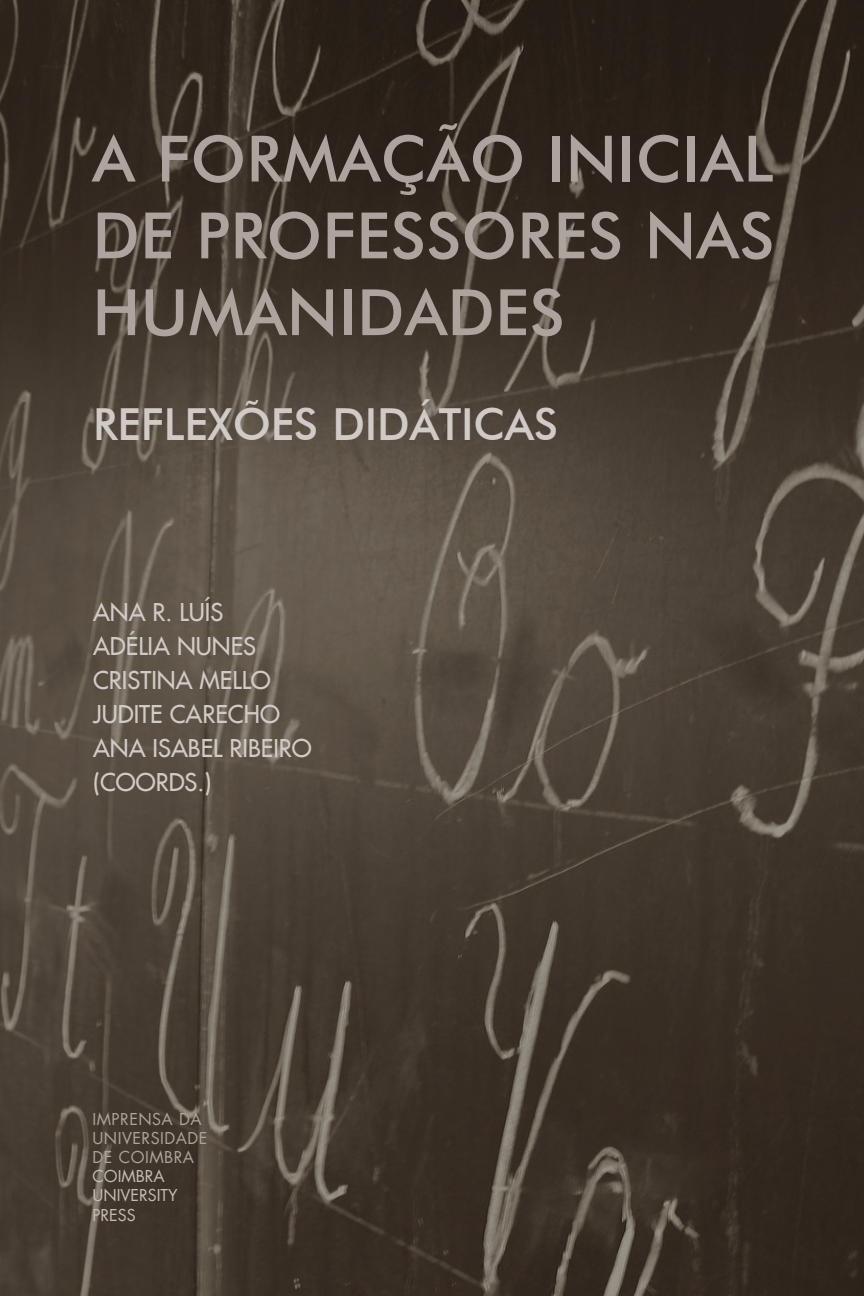
<style>
.page{position:relative;width:864px;height:1296px;background:#fff}
.page>*{position:absolute;margin:0;border:0;box-sizing:border-box;transform-origin:0 0}
.t1{font:500 64px/76.8px "Futura BT";letter-spacing:.005em;color:#aea49f;text-align:justify}
.t2{font:500 44.2px "Futura BT";letter-spacing:-.005em;color:#d1cbc8}
.t3{font:24px/34px "Futura LT";color:#d1cbc8}
.t4{font:16px/19.2px "Futura LT";letter-spacing:.03em;color:#aea49f}
.t5{font:16px/19.2px "Futura LT";color:#c4bdba}
</style>
<div class="page">
<img style="left:0;top:0;width:864px;height:1296px">
<h1 class="t1" style="left:92px;top:120px;width:683px">A FORMAÇÃO INICIAL DE PROFESSORES NAS HUMANIDADES</h1>
<h2 class="t2" style="left:93px;top:398px;width:467px">REFLEXÕES DIDÁTICAS</h2>
<p class="t3" style="left:93px;top:595px;width:220px">ANA R. LUÍS<br>ADÉLIA NUNES<br>CRISTINA MELLO<br>JUDITE CARECHO<br>ANA ISABEL RIBEIRO (COORDS.)</p>
<p class="t4" style="left:92px;top:1109px;width:116px">IMPRENSA DA<br>UNIVERSIDADE<br>DE COIMBRA</p>
<p class="t5" style="left:92px;top:1167px;width:87px">COIMBRA<br>UNIVERSITY<br>PRESS</p>
</div>
